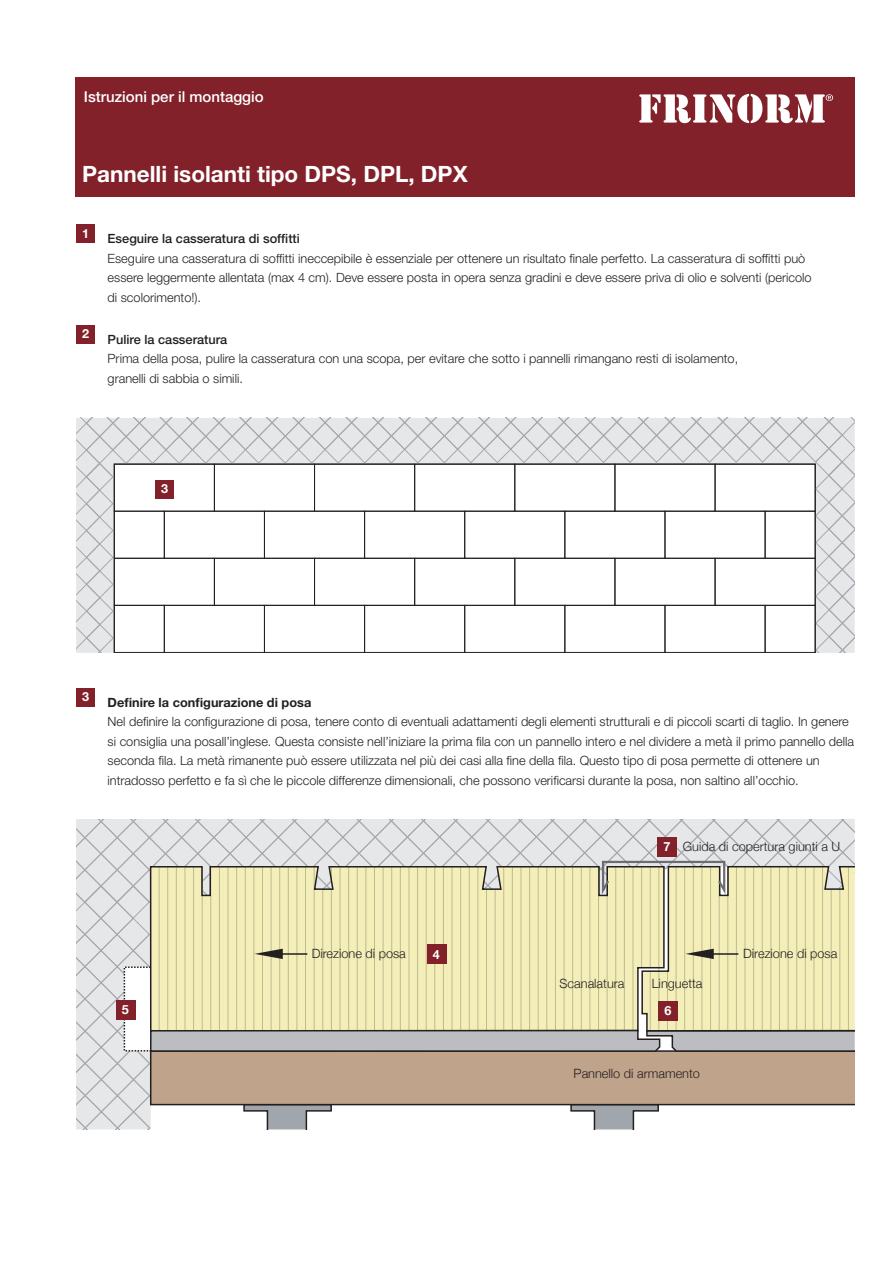
<style>
.page{position:relative;width:893px;height:1263px;background:#fff}
.page>*{position:absolute;margin:0;border:0;box-sizing:border-box;transform-origin:0 0}
.t1{font:700 22.5px "Helvetica Neue LT Pro";color:#fff}
.t2{font:500 15px "Helvetica Neue LT Pro";color:#fff}
.t3{font:300 12.75px/19.5px "Helvetica Neue LT Pro";color:#231f20}
.t4{font:300 12.75px "Helvetica Neue";color:#231f20}
.t5{font:500 12.75px "Helvetica Neue LT Pro";color:#231f20}
.t6{font:700 12.75px "Helvetica Neue LT Pro";color:#231f20}
.t7{font:700 12.6px "Helvetica Neue LT Pro";color:#fff}
.t8{font:700 12.6px "Helvetica Neue";color:#fff}
.s1{font-weight:700;font-size:12.6px;color:#fff}
</style>
<div class="page">
<div style="left:75px;top:77px;width:780px;height:119px;background:#822129"></div>
<div style="left:76px;top:224px;width:19px;height:19px;background:#822129"></div>
<div style="left:76px;top:325px;width:19px;height:19px;background:#822129"></div>
<svg style="left:76px;top:418px;width:779px;height:235px"></svg>
<div style="left:114px;top:464px;width:101px;height:48px;border:1px solid #231f20"></div>
<div style="left:214px;top:464px;width:101px;height:48px;border:1px solid #231f20"></div>
<div style="left:314px;top:464px;width:101px;height:48px;border:1px solid #231f20"></div>
<div style="left:414px;top:464px;width:101px;height:48px;border:1px solid #231f20"></div>
<div style="left:514px;top:464px;width:101px;height:48px;border:1px solid #231f20"></div>
<div style="left:615px;top:464px;width:100px;height:48px;border:1px solid #231f20"></div>
<div style="left:715px;top:464px;width:100px;height:48px;border:1px solid #231f20"></div>
<div style="left:114px;top:511px;width:51px;height:48px;border:1px solid #231f20"></div>
<div style="left:164px;top:511px;width:101px;height:48px;border:1px solid #231f20"></div>
<div style="left:264px;top:511px;width:101px;height:48px;border:1px solid #231f20"></div>
<div style="left:364px;top:511px;width:101px;height:48px;border:1px solid #231f20"></div>
<div style="left:464px;top:511px;width:101px;height:48px;border:1px solid #231f20"></div>
<div style="left:564px;top:511px;width:101px;height:48px;border:1px solid #231f20"></div>
<div style="left:665px;top:511px;width:100px;height:48px;border:1px solid #231f20"></div>
<div style="left:765px;top:511px;width:50px;height:48px;border:1px solid #231f20"></div>
<div style="left:114px;top:558px;width:101px;height:48px;border:1px solid #231f20"></div>
<div style="left:214px;top:558px;width:101px;height:48px;border:1px solid #231f20"></div>
<div style="left:314px;top:558px;width:101px;height:48px;border:1px solid #231f20"></div>
<div style="left:414px;top:558px;width:101px;height:48px;border:1px solid #231f20"></div>
<div style="left:514px;top:558px;width:101px;height:48px;border:1px solid #231f20"></div>
<div style="left:615px;top:558px;width:100px;height:48px;border:1px solid #231f20"></div>
<div style="left:715px;top:558px;width:100px;height:48px;border:1px solid #231f20"></div>
<div style="left:114px;top:605px;width:51px;height:48px;border:1px solid #231f20"></div>
<div style="left:164px;top:605px;width:101px;height:48px;border:1px solid #231f20"></div>
<div style="left:264px;top:605px;width:101px;height:48px;border:1px solid #231f20"></div>
<div style="left:364px;top:605px;width:101px;height:48px;border:1px solid #231f20"></div>
<div style="left:464px;top:605px;width:101px;height:48px;border:1px solid #231f20"></div>
<div style="left:564px;top:605px;width:101px;height:48px;border:1px solid #231f20"></div>
<div style="left:665px;top:605px;width:100px;height:48px;border:1px solid #231f20"></div>
<div style="left:765px;top:605px;width:50px;height:48px;border:1px solid #231f20"></div>
<div style="left:76px;top:688px;width:19px;height:19px;background:#822129"></div>
<div style="left:155px;top:479px;width:19px;height:19px;background:#822129"></div>
<svg style="left:76px;top:819px;width:779px;height:310px;background:#dad3b8"></svg>
<svg style="left:639px;top:94px;width:194px;height:29px"></svg>
<p class="t2" style="left:84px;top:88px;width:181px">Istruzioni per il montaggio</p>
<h1 class="t1" style="left:82px;top:160px;width:387px">Pannelli isolanti tipo DPS, DPL, DPX</h1>
<p class="t7" style="left:82px;top:225px;width:9px">1</p>
<p class="t7" style="left:82px;top:326px;width:9px">2</p>
<p class="t5" style="left:108px;top:231px;width:194px">Eseguire la casseratura di soffitti</p>
<p class="t3" style="left:108px;top:248px;width:705px">Eseguire una casseratura di soffitti ineccepibile è essenziale per ottenere un risultato finale perfetto. La casseratura di soffitti può essere leggermente allentata (max 4 cm). Deve essere posta in opera senza gradini e deve essere priva di olio e solventi (pericolo di scolorimento!).</p>
<p class="t5" style="left:108px;top:332px;width:121px">Pulire la casseratura</p>
<p class="t3" style="left:108px;top:349px;width:632px">Prima della posa, pulire la casseratura con una scopa, per evitare che sotto i pannelli rimangano resti di isolamento, granelli di sabbia o simili.</p>
<p class="t7" style="left:161px;top:481px;width:9px">3</p>
<p class="t7" style="left:82px;top:689px;width:9px">3</p>
<p class="t6" style="left:108px;top:694px;width:205px">Definire la configurazione di posa</p>
<p class="t3" style="left:108px;top:712px;width:748px">Nel definire la configurazione di posa, tenere conto di eventuali adattamenti degli elementi strutturali e di piccoli scarti di taglio. In genere si consiglia una posall’inglese. Questa consiste nell’iniziare la prima fila con un pannello intero e nel dividere a metà il primo pannello della seconda fila. La metà rimanente può essere utilizzata nel più dei casi alla fine della fila. Questo tipo di posa permette di ottenere un intradosso perfetto e fa sì che le piccole differenze dimensionali, che possono verificarsi durante la posa, non saltino all’occhio.</p>
<p class="t4" style="left:663px;top:836px;width:178px"><span class="s1">7</span> Guida di copertura giunti a U</p>
<p class="t8" style="left:122px;top:1000px;width:9px">5</p>
<p class="t4" style="left:312px;top:943px;width:96px">Direzione di posa</p>
<p class="t8" style="left:433px;top:944px;width:9px">4</p>
<p class="t4" style="left:743px;top:943px;width:96px">Direzione di posa</p>
<p class="t4" style="left:560px;top:973px;width:66px">Scanalatura</p>
<p class="t8" style="left:664px;top:1001px;width:9px">6</p>
<p class="t4" style="left:652px;top:973px;width:52px">Linguetta</p>
<p class="t4" style="left:574px;top:1063px;width:128px">Pannello di armamento</p>
</div>
